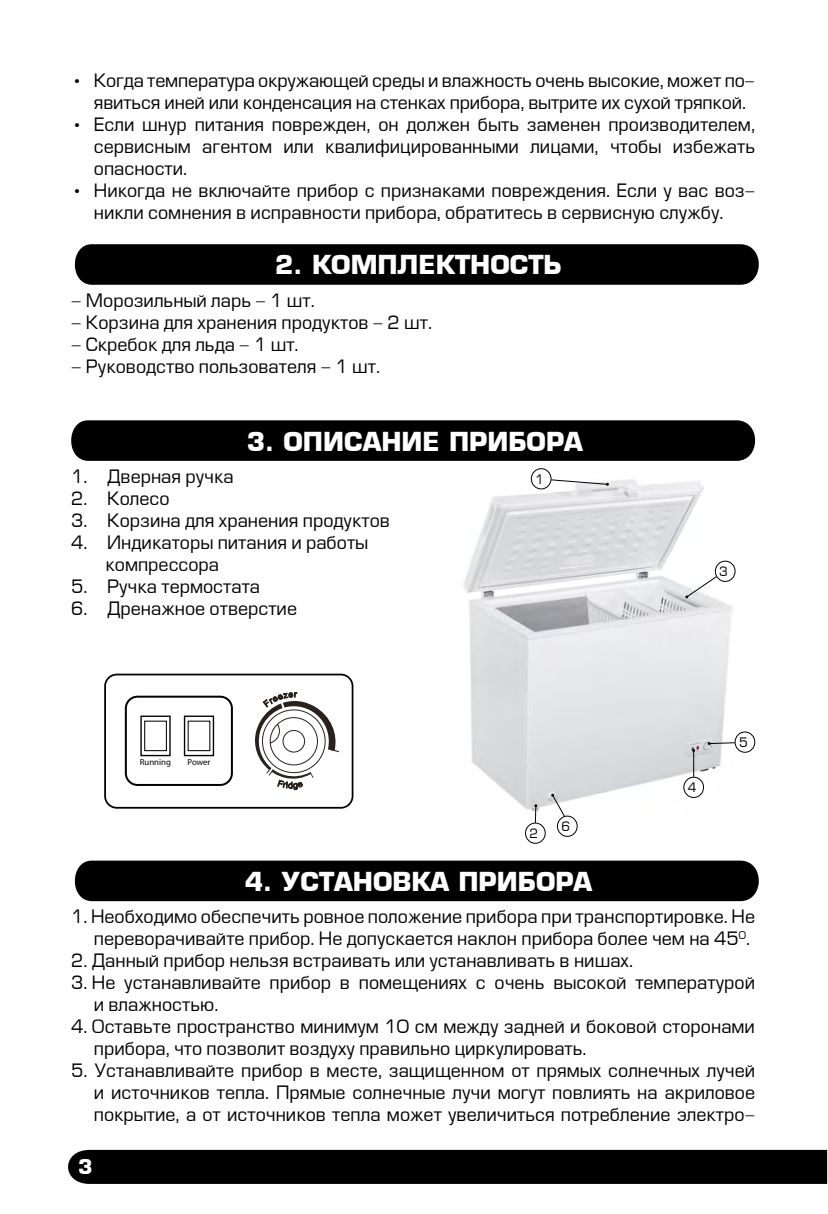
<style>
.page{position:relative;width:828px;height:1214px;background:#fff}
.page>*{position:absolute;margin:0;border:0;box-sizing:border-box;transform-origin:0 0}
.t1{font:700 25.6px "Europe";color:#fff}
.t2{font:700 20px "Europe";color:#fff}
.t3{font:18px/22px "Europe Normal";color:#000}
.t4{font:12.8px "Europe Normal";color:#000}
.t5{font:8.8px "Myriad Pro";color:#000}
</style>
<div class="page">
<div style="left:68px;top:1149px;width:759px;height:34px;background:#000"></div>
<div style="left:74px;top:244px;width:685px;height:41px;background:#000"></div>
<div style="left:71px;top:420px;width:685px;height:41px;background:#000"></div>
<img style="left:463px;top:471px;width:272px;height:340px">
<div style="left:525px;top:822px;width:20px;height:21px;border:1px solid #000;border-radius:50%"></div>
<div style="left:715px;top:560px;width:20px;height:21px;border:1px solid #000;border-radius:50%"></div>
<div style="left:683px;top:776px;width:21px;height:21px;border:1px solid #000;border-radius:50%"></div>
<div style="left:735px;top:731px;width:20px;height:21px;border:1px solid #000;border-radius:50%"></div>
<div style="left:557px;top:815px;width:20px;height:21px;border:1px solid #000;border-radius:50%"></div>
<div style="left:531px;top:468px;width:20px;height:21px;border:1px solid #000;border-radius:50%"></div>
<svg style="left:550px;top:479px;width:59px;height:6px"></svg>
<svg style="left:534px;top:804px;width:3px;height:19px"></svg>
<svg style="left:551px;top:793px;width:14px;height:24px"></svg>
<svg style="left:692px;top:749px;width:3px;height:27px"></svg>
<svg style="left:708px;top:742px;width:27px;height:3px"></svg>
<svg style="left:685px;top:575px;width:32px;height:23px"></svg>
<div style="left:74px;top:860px;width:685px;height:41px;background:#000"></div>
<div style="left:104px;top:673px;width:249px;height:135px;border:2px solid #000;border-radius:12px"></div>
<div style="left:140px;top:715px;width:31px;height:41px;border:1px solid #000"></div>
<div style="left:144px;top:720px;width:23px;height:31px;border:1px solid #000"></div>
<div style="left:184px;top:715px;width:30px;height:41px;border:1px solid #000"></div>
<div style="left:125px;top:695px;width:108px;height:90px;border:2px solid #000;border-radius:12px"></div>
<svg style="left:255px;top:692px;width:84px;height:98px"></svg>
<p class="t3" style="left:94px;top:70px;width:662px;text-indent:-23px">• Когда температура окружающей среды и влажность очень высокие, может по&shy;явиться иней или конденсация на стенках прибора, вытрите их сухой тряпкой.</p>
<p class="t3" style="left:94px;top:114px;width:663px;text-align:justify;text-indent:-23px">• Если шнур питания поврежден, он должен быть заменен производителем, сервисным агентом или квалифицированными лицами, чтобы избежать опасности.</p>
<p class="t3" style="left:71px;top:180px;width:685px;text-align:center">• Никогда не включайте прибор с признаками повреждения. Если у вас воз&shy;никли сомнения в исправности прибора, обратитесь в сервисную службу.</p>
<h1 class="t1" style="left:275px;top:250px;width:288px">2. КОМПЛЕКТНОСТЬ</h1>
<p class="t3" style="left:71px;top:290px;width:245px">- Морозильный ларь - 1 шт.</p>
<p class="t3" style="left:71px;top:312px;width:362px">- Корзина для хранения продуктов - 2 шт.</p>
<p class="t3" style="left:71px;top:334px;width:229px">- Скребок для льда - 1 шт.</p>
<p class="t3" style="left:71px;top:356px;width:310px">- Руководство пользователя - 1 шт.</p>
<h1 class="t1" style="left:247px;top:426px;width:338px">3. ОПИСАНИЕ ПРИБОРА</h1>
<p class="t3" style="left:71px;top:466px;width:164px">1. Дверная ручка</p>
<p class="t3" style="left:71px;top:488px;width:100px">2. Колесо</p>
<p class="t3" style="left:71px;top:510px;width:320px">3. Корзина для хранения продуктов</p>
<p class="t3" style="left:105px;top:532px;width:264px;text-indent:-34px">4. Индикаторы питания и работы компрессора</p>
<p class="t3" style="left:71px;top:576px;width:190px">5. Ручка термостата</p>
<p class="t3" style="left:71px;top:598px;width:227px">6. Дренажное отверстие</p>
<p class="t5" style="left:140px;top:756px;width:33px">Running</p>
<p class="t5" style="left:187px;top:756px;width:24px">Power</p>
<p class="t4" style="left:535px;top:472px;width:10px">1</p>
<p class="t4" style="left:529px;top:826px;width:10px">2</p>
<p class="t4" style="left:561px;top:819px;width:10px">6</p>
<p class="t4" style="left:719px;top:564px;width:10px">3</p>
<p class="t4" style="left:688px;top:780px;width:10px">4</p>
<p class="t4" style="left:739px;top:735px;width:10px">5</p>
<h1 class="t1" style="left:245px;top:866px;width:349px">4. УСТАНОВКА ПРИБОРА</h1>
<p class="t3" style="left:71px;top:906px;width:685px;text-align:right">1. Необходимо обеспечить ровное положение прибора при транспортировке. Не переворачивайте прибор. Не допускается наклон прибора более чем на 45<sup>0</sup>.</p>
<p class="t3" style="left:71px;top:950px;width:563px">2. Данный прибор нельзя встраивать или устанавливать в нишах.</p>
<p class="t3" style="left:94px;top:972px;width:663px;text-indent:-23px">3. Не устанавливайте прибор в помещениях с очень высокой температурой и влажностью.</p>
<p class="t3" style="left:94px;top:1016px;width:662px;text-indent:-23px">4. Оставьте пространство минимум 10 см между задней и боковой сторонами прибора, что позволит воздуху правильно циркулировать.</p>
<p class="t3" style="left:94px;top:1060px;width:663px;text-align:justify;text-indent:-23px">5. Устанавливайте прибор в месте, защищенном от прямых солнечных лучей и источников тепла. Прямые солнечные лучи могут повлиять на акриловое покрытие, а от источников тепла может увеличиться потребление электро-</p>
<p class="t2" style="left:78px;top:1154px;width:16px">3</p>
</div>
